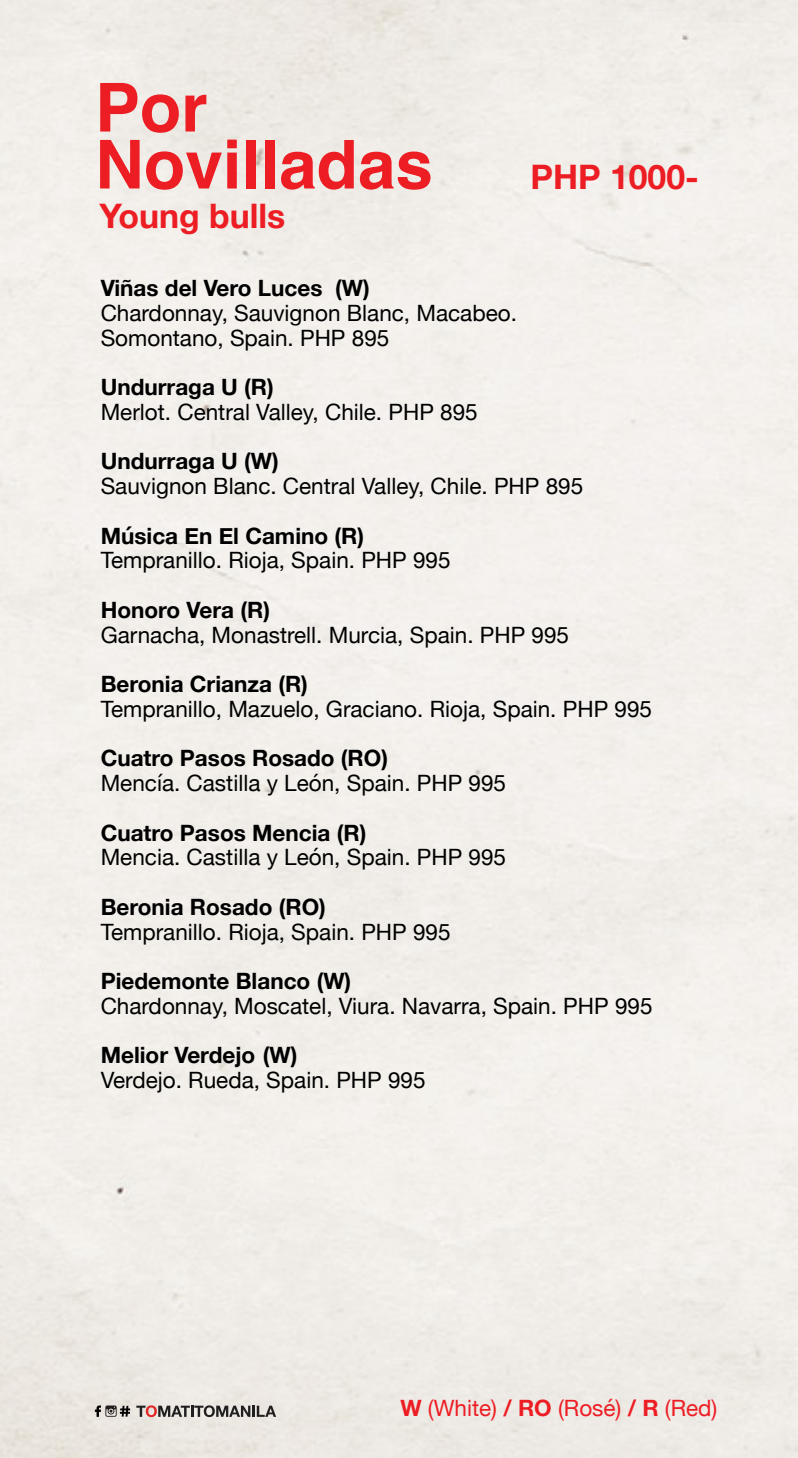
<style>
.page{position:relative;width:798px;height:1458px;background:#fff}
.page>*{position:absolute;margin:0;border:0;box-sizing:border-box;transform-origin:0 0}
.t1{font:700 67.5px/56.9px "Helvetica";color:#ed1d24}
.t2{font:700 33.75px "Helvetica Neue";color:#ed1d24}
.t3{font:22.5px/24.8px "Helvetica Neue";color:#000}
.t4{font:700 22.5px "Helvetica Neue";color:#000}
.t5{font:22.5px "Helvetica Neue";color:#ed1d24}
.s1{font-weight:700}
</style>
<div class="page">
<div style="left:0;top:0;width:797px;height:1458px;background:#f2efea"></div>
<svg style="left:136px;top:1405px;width:140px;height:12px;background:#938886"></svg>
<svg style="left:95px;top:1405px;width:35px;height:12px"></svg>
<h1 class="t1" style="left:95px;top:80px;width:339px">Por<br>Novilladas</h1>
<h2 class="t2" style="left:99px;top:189px;width:187px">Young bulls</h2>
<h2 class="t2" style="left:530px;top:150px;width:170px">PHP 1000-</h2>
<p class="t4" style="left:101px;top:270px;width:270px">Viñas del Vero Luces (W)</p>
<p class="t3" style="left:101px;top:302px;width:417px">Chardonnay, Sauvignon Blanc, Macabeo.<br>Somontano, Spain. PHP 895</p>
<p class="t4" style="left:101px;top:369px;width:174px">Undurraga U (R)</p>
<p class="t3" style="left:101px;top:401px;width:378px">Merlot. Central Valley, Chile. PHP 895</p>
<p class="t4" style="left:101px;top:444px;width:179px">Undurraga U (W)</p>
<p class="t3" style="left:101px;top:475px;width:484px">Sauvignon Blanc. Central Valley, Chile. PHP 895</p>
<p class="t4" style="left:101px;top:518px;width:265px">Música En El Camino (R)</p>
<p class="t3" style="left:101px;top:549px;width:351px">Tempranillo. Rioja, Spain. PHP 995</p>
<p class="t4" style="left:101px;top:592px;width:171px">Honoro Vera (R)</p>
<p class="t3" style="left:101px;top:624px;width:470px">Garnacha, Monastrell. Murcia, Spain. PHP 995</p>
<p class="t4" style="left:101px;top:666px;width:209px">Beronia Crianza (R)</p>
<p class="t3" style="left:101px;top:698px;width:552px">Tempranillo, Mazuelo, Graciano. Rioja, Spain. PHP 995</p>
<p class="t4" style="left:101px;top:741px;width:289px">Cuatro Pasos Rosado (RO)</p>
<p class="t3" style="left:101px;top:772px;width:407px">Mencía. Castilla y León, Spain. PHP 995</p>
<p class="t4" style="left:101px;top:815px;width:267px">Cuatro Pasos Mencia (R)</p>
<p class="t3" style="left:101px;top:846px;width:407px">Mencia. Castilla y León, Spain. PHP 995</p>
<p class="t4" style="left:101px;top:889px;width:226px">Beronia Rosado (RO)</p>
<p class="t3" style="left:101px;top:921px;width:351px">Tempranillo. Rioja, Spain. PHP 995</p>
<p class="t4" style="left:101px;top:963px;width:252px">Piedemonte Blanco (W)</p>
<p class="t3" style="left:101px;top:995px;width:553px">Chardonnay, Moscatel, Viura. Navarra, Spain. PHP 995</p>
<p class="t4" style="left:101px;top:1038px;width:198px">Melior Verdejo (W)</p>
<p class="t3" style="left:101px;top:1069px;width:326px">Verdejo. Rueda, Spain. PHP 995</p>
<p class="t5" style="left:400px;top:1392px;width:318px"><span class="s1">W</span> (White) <span class="s1">/ RO</span> (Rosé) <span class="s1">/ R</span> (Red)</p>
</div>
